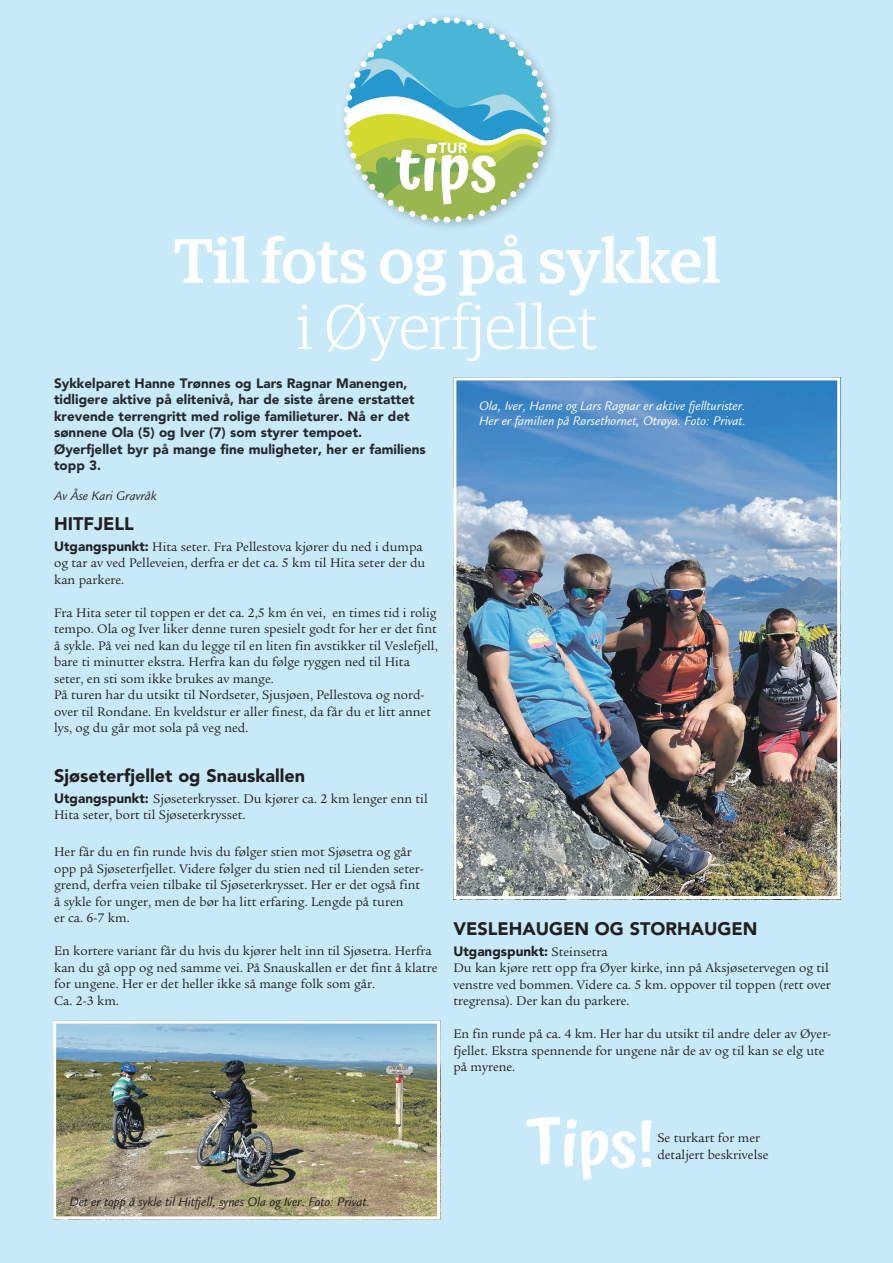
<style>
.page{position:relative;width:893px;height:1263px;background:#c7e9f8}
.page>*{position:absolute;margin:0;border:0;box-sizing:border-box;transform-origin:0 0}
.t1{font:500 63px "Guardian Egyp";color:#fff}
.t2{font:300 63px "Guardian Egyp";color:#fff}
.t3{font:600 61.8px "Atma";color:#fff}
.List_Paragraph{font:900 18px "Avenir LT Std";color:#231f20}
.t4{font:900 14.55px "Avenir LT Std";color:#fff}
.List_Paragraph-2{font:13.5px/16.5px "Legacy Serif Std";color:#231f20}
.t5{font:900 13.5px/16.5px "Avenir LT Std";color:#27292d}
.t6{font:italic 13.5px "Legacy Sans";color:#fff}
.t7{font:italic 13.5px "Legacy Sans";color:#231f20}
.List_Paragraph-3{font:900 13.5px "Avenir LT Std";color:#231f20}
.t8{font:italic 13.5px "Legacy Sans";color:#27292d}
.s1{font-family:"Avenir LT Std";font-weight:900}
.s2{font-family:"Legacy Serif Std";font-weight:400}
</style>
<div class="page">
<svg style="left:343px;top:17px;width:210px;height:209px"></svg>
<img style="left:57px;top:1024px;width:379px;height:191px">
<div style="left:53px;top:1020px;width:387px;height:199px;border:3px solid #fff"></div>
<img style="left:457px;top:381px;width:379px;height:514px">
<div style="left:453px;top:377px;width:387px;height:522px;border:3px solid #fff"></div>
<p class="t4" style="left:439px;top:139px;width:30px">TUR</p>
<p class="t3" style="left:395px;top:125px;width:104px">tips</p>
<p class="t1" style="left:174px;top:216px;width:548px">Til fots og på sykkel</p>
<p class="t2" style="left:297px;top:292px;width:302px">i Øyerfjellet</p>
<p class="t5" style="left:54px;top:375px;width:355px">Sykkelparet Hanne Trønnes og Lars Ragnar Manengen,</p>
<p class="t5" style="left:54px;top:391px;width:362px">tidligere aktive på elitenivå, har de siste årene erstattet krevende terrengritt med rolige familieturer. Nå er det sønnene Ola (5) og Iver (7) som styrer tempoet.</p>
<p class="t5" style="left:54px;top:441px;width:373px">Øyerfjellet byr på mange fine muligheter, her er familiens topp 3.</p>
<p class="t8" style="left:54px;top:489px;width:104px">Av Åse Kari Gravråk</p>
<p class="List_Paragraph" style="left:54px;top:513px;width:81px">HITFJELL</p>
<p class="List_Paragraph-2" style="left:54px;top:538px;width:370px"><span class="s1">Utgangspunkt:</span> Hita seter. Fra Pellestova kjører du ned i dumpa</p>
<p class="List_Paragraph-2" style="left:54px;top:555px;width:373px">og tar av ved Pelleveien, derfra er det ca. 5 km til Hita seter der du kan parkere.</p>
<p class="List_Paragraph-2" style="left:54px;top:604px;width:385px">Fra Hita seter til toppen er det ca. 2,5 km én vei, en times tid i rolig tempo. Ola og Iver liker denne turen spesielt godt for her er det fint å sykle. På vei ned kan du legge til en liten fin avstikker til Veslefjell, bare ti minutter ekstra. Herfra kan du følge ryggen ned til Hita seter, en sti som ikke brukes av mange.</p>
<p class="List_Paragraph-2" style="left:54px;top:687px;width:378px">På turen har du utsikt til Nordseter, Sjusjøen, Pellestova og nord&shy;over til Rondane. En kveldstur er aller finest, da får du et litt annet lys, og du går mot sola på veg ned.</p>
<p class="List_Paragraph" style="left:54px;top:765px;width:253px">Sjøseterfjellet og Snauskallen</p>
<p class="List_Paragraph-2" style="left:54px;top:790px;width:375px"><span class="s1">Utgangspunkt:</span> Sjøseterkrysset. Du kjører ca. 2 km lenger enn til<br>Hita seter, bort til Sjøseterkrysset.</p>
<p class="List_Paragraph-2" style="left:54px;top:844px;width:359px">Her får du en fin runde hvis du følger stien mot Sjøsetra og går</p>
<p class="List_Paragraph-2" style="left:54px;top:860px;width:371px">opp på Sjøseterfjellet. Videre følger du stien ned til Lienden seter&shy;grend, derfra veien tilbake til Sjøseterkrysset. Her er det også fint</p>
<p class="List_Paragraph-2" style="left:54px;top:893px;width:351px">å sykle for unger, men de bør ha litt erfaring. Lengde på turen</p>
<p class="List_Paragraph-2" style="left:54px;top:910px;width:77px">er ca. 6-7 km.</p>
<p class="List_Paragraph-2" style="left:54px;top:943px;width:385px">En kortere variant får du hvis du kjører helt inn til Sjøsetra. Herfra kan du gå opp og ned samme vei. På Snauskallen er det fint å klatre for ungene. Her er det heller ikke så mange folk som går.</p>
<p class="List_Paragraph-2" style="left:54px;top:992px;width:66px">Ca. 2-3 km.</p>
<p class="t6" style="left:479px;top:399px;width:268px">Ola, Iver, Hanne og Lars Ragnar er aktive fjellturister.</p>
<p class="t6" style="left:479px;top:414px;width:268px">Her er familien på Rørsethornet, Otrøya. Foto: Privat.</p>
<p class="List_Paragraph" style="left:453px;top:918px;width:306px">VESLEHAUGEN OG STORHAUGEN</p>
<p class="List_Paragraph-3" style="left:453px;top:943px;width:156px">Utgangspunkt: <span class="s2">Steinsetra</span></p>
<p class="List_Paragraph-2" style="left:453px;top:960px;width:379px">Du kan kjøre rett opp fra Øyer kirke, inn på Aksjøsetervegen og til venstre ved bommen. Videre ca. 5 km. oppover til toppen (rett over tregrensa). Der kan du parkere.</p>
<p class="List_Paragraph-2" style="left:453px;top:1026px;width:379px">En fin runde på ca. 4 km. Her har du utsikt til andre deler av Øyer&shy;fjellet. Ekstra spennende for ungene når de av og til kan se elg ute på myrene.</p>
<p class="t7" style="left:69px;top:1195px;width:302px">Det er topp å sykle til Hitfjell, synes Ola og Iver. Foto: Privat.</p>
<p class="t3" style="left:525px;top:1100px;width:131px">Tips!</p>
<p class="List_Paragraph-2" style="left:657px;top:1130px;width:113px">Se turkart for mer detaljert beskrivelse</p>
</div>
